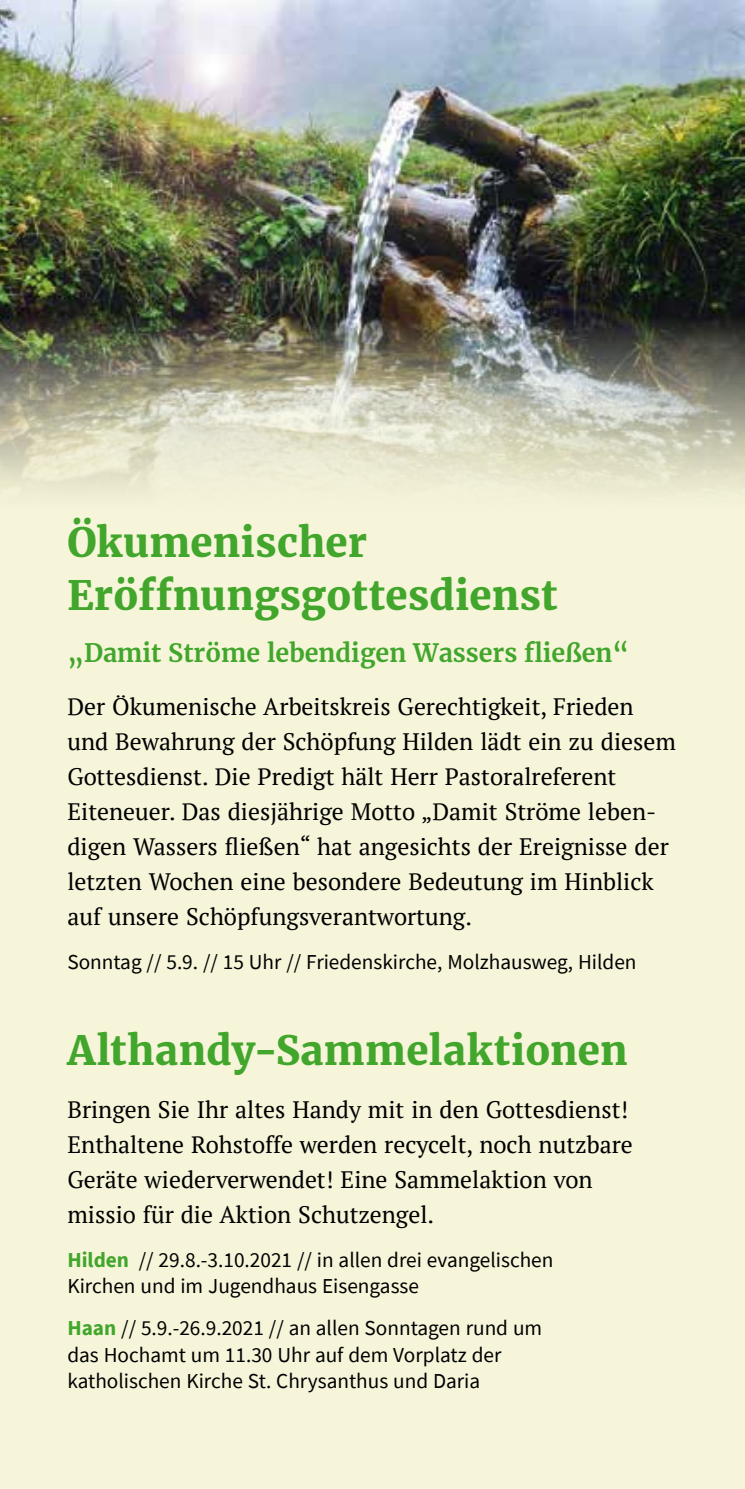
<style>
.page{position:relative;width:745px;height:1489px;background:#fff}
.page>*{position:absolute;margin:0;border:0;box-sizing:border-box;transform-origin:0 0}
.t1{font:900 40px/52.5px "Merriweather";letter-spacing:.01em;color:#41a62b}
.t2{font:700 25px "Merriweather";color:#41a62b}
.t3{font:23.75px/35px "PT Serif";color:#000}
.t4{font:21.25px/26.2px "Source Sans Pro";color:#000}
.s1{font-weight:700;color:#41a62b}
</style>
<div class="page">
<div style="left:0;top:0;width:744px;height:1488px;background:#f6f5da"></div>
<img style="left:0;top:0;width:744px;height:491px">
<h1 class="t1" style="left:67px;top:515px;width:491px">Ökumenischer<br>Eröffnungsgottesdienst</h1>
<p class="t2" style="left:67px;top:636px;width:563px">„Damit Ströme lebendigen Wassers fließen“</p>
<p class="t3" style="left:67px;top:688px;width:609px">Der Ökumenische Arbeitskreis Gerechtigkeit, Frieden und Bewahrung der Schöpfung Hilden lädt ein zu diesem Gottesdienst. Die Predigt hält Herr Pastoralreferent Eiteneuer. Das diesjährige Motto „Damit Ströme leben&shy;digen Wassers fließen“ hat angesichts der Ereignisse der letzten Wochen eine besondere Bedeutung im Hinblick auf unsere Schöpfungsverantwortung.</p>
<p class="t4" style="left:67px;top:948px;width:570px">Sonntag // 5.9. // 15 Uhr // Friedenskirche, Molzhausweg, Hilden</p>
<h1 class="t1" style="left:67px;top:1023px;width:561px">Althandy-Sammelaktionen</h1>
<p class="t3" style="left:67px;top:1091px;width:566px">Bringen Sie Ihr altes Handy mit in den Gottesdienst!<br>Enthaltene Rohstoffe werden recycelt, noch nutzbare Geräte wiederverwendet! Eine Sammelaktion von missio für die Aktion Schutzengel.</p>
<p class="t4" style="left:67px;top:1246px;width:487px"><span class="s1">Hilden</span> // 29.8.-3.10.2021 // in allen drei evangelischen<br>Kirchen und im Jugendhaus Eisengasse</p>
<p class="t4" style="left:67px;top:1314px;width:476px"><span class="s1">Haan</span> // 5.9.-26.9.2021 // an allen Sonntagen rund um das Hochamt um 11.30 Uhr auf dem Vorplatz der katholischen Kirche St. Chrysanthus und Daria</p>
</div>
